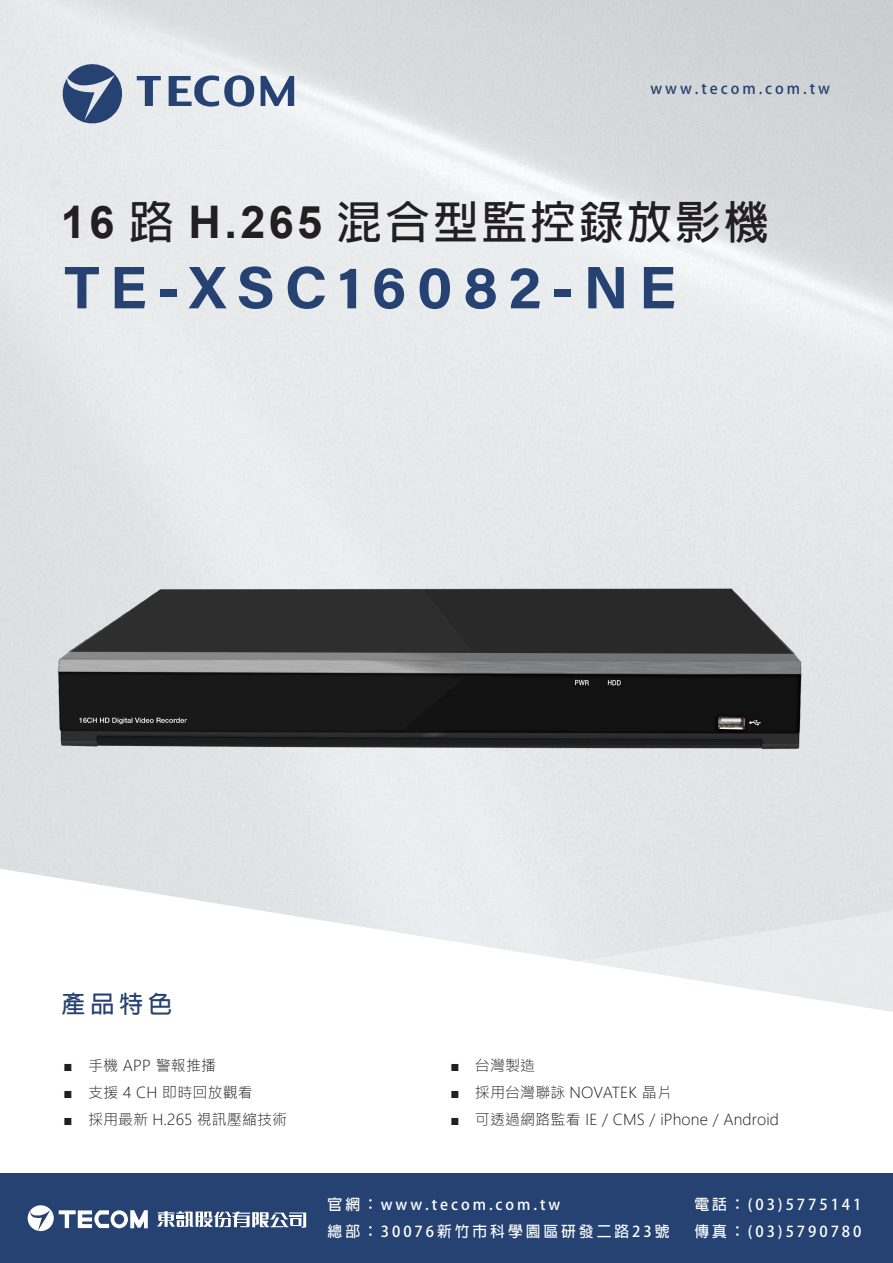
<style>
.page{position:relative;width:893px;height:1263px;background:#fff}
.page>*{position:absolute;margin:0;border:0;box-sizing:border-box;transform-origin:0 0}
.t1{font:60px "Acumin Variable Concept";letter-spacing:.17em;color:#264272}
.t2{font:700 45px "Adobe Fan Heiti Std";letter-spacing:.075em;color:#231f20}
.t3{font:700 24px "Adobe Fan Heiti Std";color:#264272}
.t4{font:300 15px "Microsoft Jheng Hei";letter-spacing:.01em;color:#231f20}
.t5{font:700 15px/27px "Adobe Fan Heiti Std";letter-spacing:.2em;color:#fff}
.t6{font:700 15px "Adobe Fan Heiti Std";letter-spacing:.2em;color:#264272}
.s1{font-family:"Arial"}
</style>
<div class="page">
<svg style="left:60px;top:59px;width:67px;height:70px;background:#8796af"></svg>
<svg style="left:261px;top:76px;width:33px;height:30px"></svg>
<svg style="left:169px;top:75px;width:85px;height:32px;background:#909eb5"></svg>
<svg style="left:137px;top:76px;width:24px;height:30px"></svg>
<svg style="left:2px;top:869px;width:891px;height:143px"></svg>
<div style="left:0;top:1173px;width:893px;height:90px;background:#264272"></div>
<hr style="left:0;top:1262px;width:893px;height:1px;background:#606264">
<svg style="left:28px;top:1205px;width:120px;height:26px"></svg>
<svg style="left:157px;top:1211px;width:149px;height:17px"></svg>
<img style="left:22px;top:388px;width:838px;height:445px">
<p class="t6" style="left:650px;top:79px;width:181px">www.tecom.com.tw</p>
<p class="t2" style="left:61px;top:195px;width:709px"><span class="s1">16</span> 路 <span class="s1">H.265</span> 混合型監控錄放影機</p>
<p class="t1" style="left:64px;top:246px;width:613px">TE-XSC16082-NE</p>
<p class="t3" style="left:62px;top:990px;width:112px">產品特色</p>
<p class="t4" style="left:64px;top:1056px;width:154px">■ 手機 APP 警報推播</p>
<p class="t4" style="left:64px;top:1083px;width:191px">■ 支援 4 CH 即時回放觀看</p>
<p class="t4" style="left:64px;top:1110px;width:225px">■ 採用最新 H.265 視訊壓縮技術</p>
<p class="t4" style="left:450px;top:1056px;width:86px">■ 台灣製造</p>
<p class="t4" style="left:450px;top:1083px;width:223px">■ 採用台灣聯詠 NOVATEK 晶片</p>
<p class="t4" style="left:450px;top:1110px;width:330px">■ 可透過網路監看 IE / CMS / iPhone / Android</p>
<p class="t5" style="left:328px;top:1191px;width:343px">官網：www.tecom.com.tw<br>總部：30076新竹市科學園區研發二路23號</p>
<p class="t5" style="left:694px;top:1191px;width:168px">電話：(03)5775141傳真：(03)5790780</p>
</div>
